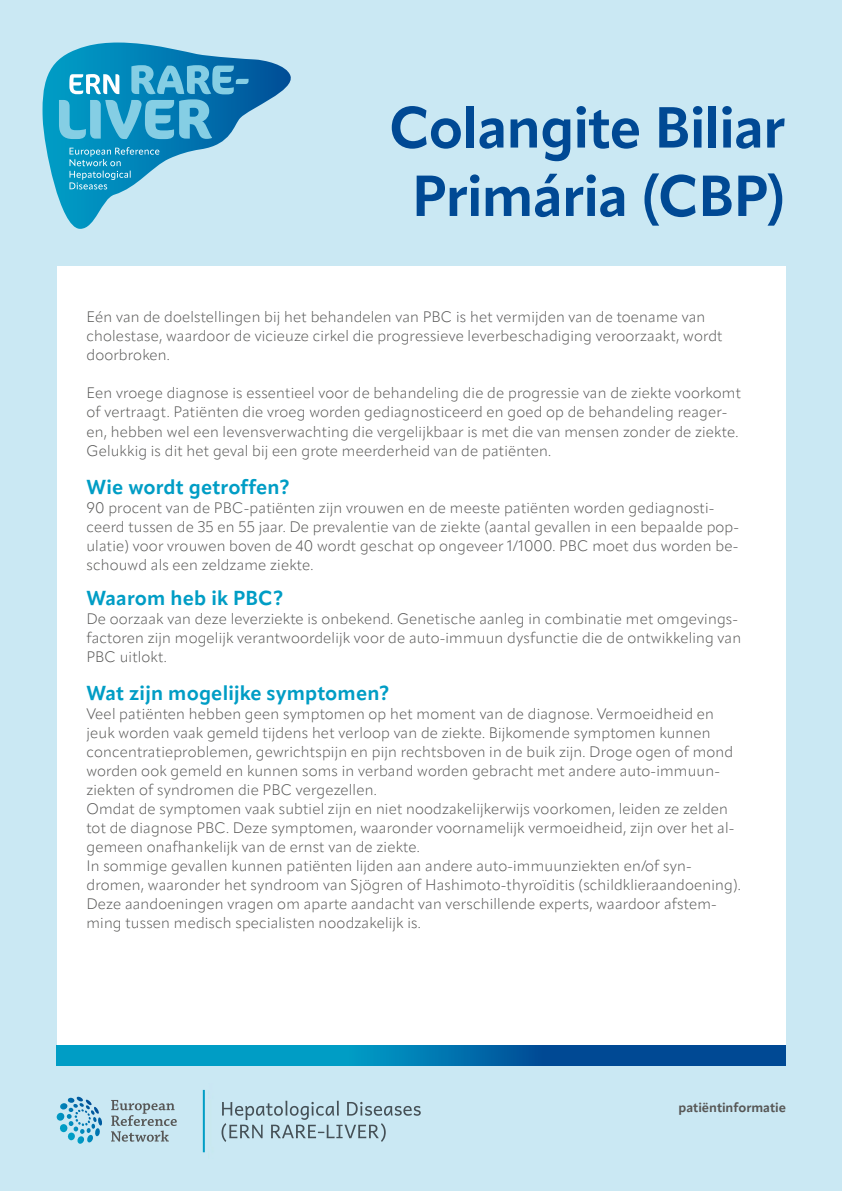
<style>
.page{position:relative;width:842px;height:1191px;background:#cae8f3}
.page>*{position:absolute;margin:0;border:0;box-sizing:border-box;transform-origin:0 0}
.t1{font:700 57px/68.4px "Apparat";letter-spacing:-.02em;color:#004994;text-align:center}
.t2{font:700 20px "Apparat";letter-spacing:.01em;color:#009dc5}
.t3{font:300 15px/19px "Apparat";letter-spacing:.01em;color:#575756}
.t4{font:700 13px "Apparat";letter-spacing:-.005em;color:#575756}
</style>
<div class="page">
<div style="left:57px;top:266px;width:728px;height:793px;background:#fff"></div>
<svg style="left:57px;top:1046px;width:728px;height:19px"></svg>
<svg style="left:43px;top:43px;width:248px;height:186px"></svg>
<svg style="left:59px;top:65px;width:190px;height:74px"></svg>
<svg style="left:70px;top:147px;width:89px;height:42px"></svg>
<img style="left:221px;top:1106px;width:200px;height:30px">
<img style="left:222px;top:1100px;width:141px;height:15px">
<img style="left:222px;top:1123px;width:164px;height:19px">
<svg style="left:111px;top:1100px;width:66px;height:41px"></svg>
<svg style="left:57px;top:1096px;width:45px;height:48px"></svg>
<hr style="left:203px;top:1089px;width:2px;height:63px;background:#009dc5">
<h1 class="t1" style="left:389px;top:93px;width:398px">Colangite Biliar<br>Primária (CBP)</h1>
<p class="t3" style="left:86px;top:308px;width:638px">Eén van de doelstellingen bij het behandelen van PBC is het vermijden van de toename van cholestase, waardoor de vicieuze cirkel die progressieve leverbeschadiging veroorzaakt, wordt doorbroken.</p>
<p class="t3" style="left:86px;top:384px;width:656px">Een vroege diagnose is essentieel voor de behandeling die de progressie van de ziekte voorkomt of vertraagt. Patiënten die vroeg worden gediagnosticeerd en goed op de behandeling reager&shy;en, hebben wel een levensverwachting die vergelijkbaar is met die van mensen zonder de ziekte.<br>Gelukkig is dit het geval bij een grote meerderheid van de patiënten.</p>
<h2 class="t2" style="left:86px;top:474px;width:205px">Wie wordt getroffen?</h2>
<p class="t3" style="left:86px;top:498px;width:654px">90 procent van de PBC-patiënten zijn vrouwen en de meeste patiënten worden gediagnosti&shy;ceerd tussen de 35 en 55 jaar. De prevalentie van de ziekte (aantal gevallen in een bepaalde pop&shy;ulatie) voor vrouwen boven de 40 wordt geschat op ongeveer 1/1000. PBC moet dus worden be&shy;schouwd als een zeldzame ziekte.</p>
<h2 class="t2" style="left:86px;top:585px;width:198px">Waarom heb ik PBC?</h2>
<p class="t3" style="left:86px;top:609px;width:656px">De oorzaak van deze leverziekte is onbekend. Genetische aanleg in combinatie met omgevings&shy;factoren zijn mogelijk verantwoordelijk voor de auto-immuun dysfunctie die de ontwikkeling van<br>PBC uitlokt.</p>
<h2 class="t2" style="left:86px;top:680px;width:305px">Wat zijn mogelijke symptomen?</h2>
<p class="t3" style="left:86px;top:704px;width:656px">Veel patiënten hebben geen symptomen op het moment van de diagnose. Vermoeidheid en jeuk worden vaak gemeld tijdens het verloop van de ziekte. Bijkomende symptomen kunnen concentratieproblemen, gewrichtspijn en pijn rechtsboven in de buik zijn. Droge ogen of mond worden ook gemeld en kunnen soms in verband worden gebracht met andere auto-immuun&shy;ziekten of syndromen die PBC vergezellen.<br>Omdat de symptomen vaak subtiel zijn en niet noodzakelijkerwijs voorkomen, leiden ze zelden tot de diagnose PBC. Deze symptomen, waaronder voornamelijk vermoeidheid, zijn over het al&shy;gemeen onafhankelijk van de ernst van de ziekte.<br>In sommige gevallen kunnen patiënten lijden aan andere auto-immuunziekten en/of syn&shy;dromen, waaronder het syndroom van Sjögren of Hashimoto-thyroïditis (schildklieraandoening).<br>Deze aandoeningen vragen om aparte aandacht van verschillende experts, waardoor afstem&shy;ming tussen medisch specialisten noodzakelijk is.</p>
<p class="t4" style="left:678px;top:1099px;width:109px">patiëntinformatie</p>
</div>
